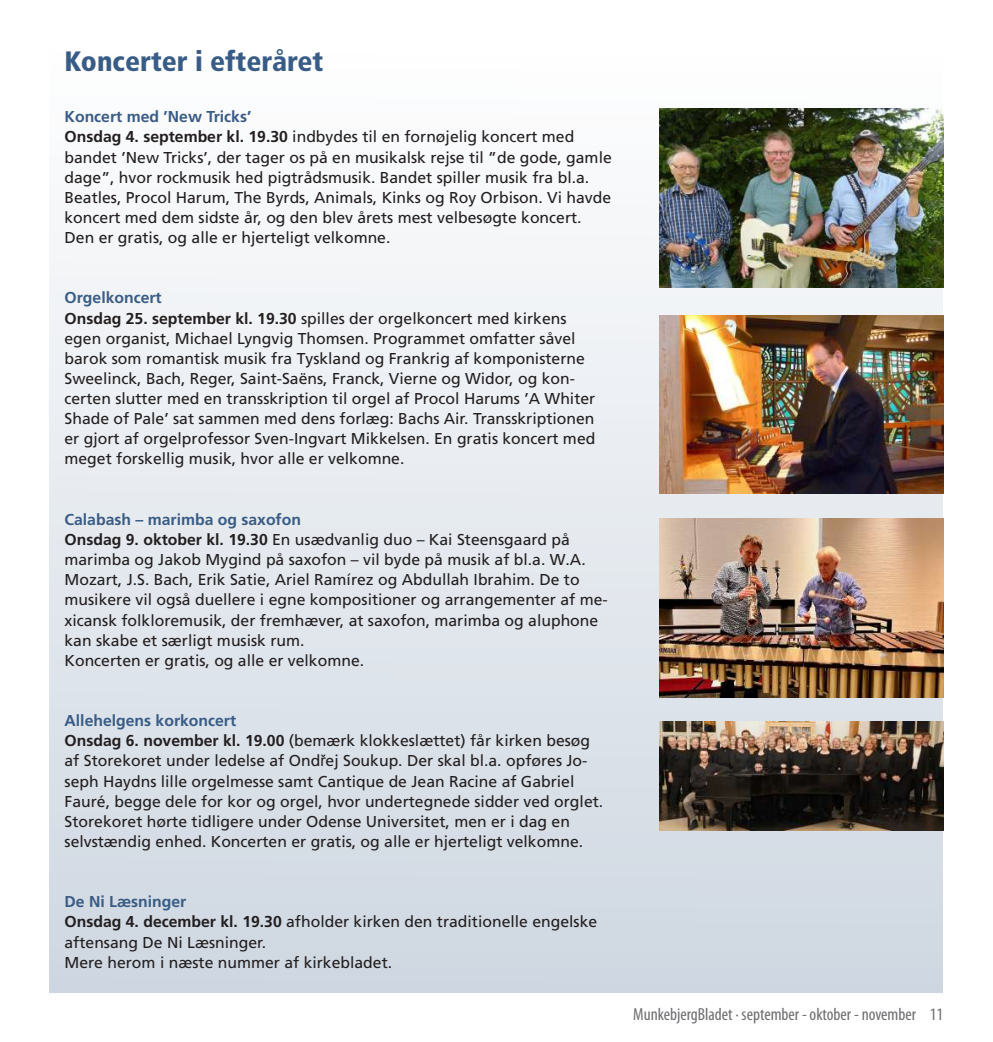
<style>
.page{position:relative;width:993px;height:1042px;background:#fff}
.page>*{position:absolute;margin:0;border:0;box-sizing:border-box;transform-origin:0 0}
.t1{font:900 condensed 28px "Frutiger LT Std";color:#395c86}
.t2{font:condensed 17.5px "Myriad Pro";color:#6c6d70}
.t3{font:15.75px/20.1px "Frutiger LT Std";color:#231f20}
.s1{font-weight:700;color:#395c86}
.s2{font-weight:700}
.s3{font-family:"Arial"}
</style>
<div class="page">
<div style="left:50px;top:50px;width:893px;height:942px;background:linear-gradient(to bottom,#fefefe,#ced7e1)"></div>
<img style="left:659px;top:315px;width:284px;height:179px">
<img style="left:659px;top:518px;width:284px;height:179px">
<img style="left:659px;top:722px;width:284px;height:108px">
<img style="left:659px;top:109px;width:284px;height:178px">
<h1 class="t1" style="left:64px;top:44px;width:260px">Koncerter i efteråret</h1>
<p class="t3" style="left:64px;top:107px;width:548px"><span class="s1">Koncert med ’New Tricks’<br></span><span class="s2">Onsdag 4. september kl. 19.30</span> indbydes til en fornøjelig koncert med bandet ’New Tricks’, der tager os på en musikalsk rejse til ”de gode, gamle dage”, hvor rockmusik hed pigtrådsmusik. Bandet spiller musik fra bl.a.<br>Beatles, Procol Harum, The Byrds, Animals, Kinks og Roy Orbison. Vi havde koncert med dem sidste år, og den blev årets mest velbesøgte koncert.<br>Den er gratis, og alle er hjerteligt velkomne.</p>
<p class="t3" style="left:64px;top:288px;width:532px"><span class="s1">Orgelkoncert<br></span><span class="s2">Onsdag 25. september kl. 19.30</span> spilles der orgelkoncert med kirkens egen organist, Michael Lyngvig Thomsen. Programmet omfatter såvel barok som romantisk musik fra Tyskland og Frankrig af komponisterne Sweelinck, Bach, Reger, Saint-Saëns, Franck, Vierne og Widor, og kon&shy;certen slutter med en transskription til orgel af Procol Harums ’A Whiter Shade of Pale’ sat sammen med dens forlæg: Bachs Air. Transskriptionen er gjort af orgelprofessor Sven-Ingvart Mikkelsen. En gratis koncert med meget forskellig musik, hvor alle er velkomne.</p>
<p class="t3" style="left:64px;top:509px;width:544px"><span class="s1">Calabash – marimba og saxofon<br></span><span class="s2">Onsdag 9. oktober kl. 19.30</span> En usædvanlig duo – Kai Steensgaard på marimba og Jakob Mygind på saxofon – vil byde på musik af bl.a. W.A.<br>Mozart, J.S. Bach, Erik Satie, Ariel Ramírez og Abdullah Ibrahim. De to musikere vil også duellere i egne kompositioner og arrangementer af me&shy;xicansk folkloremusik, der fremhæver, at saxofon, marimba og aluphone kan skabe et særligt musisk rum.<br>Koncerten er gratis, og alle er velkomne.</p>
<p class="t3" style="left:64px;top:711px;width:540px"><span class="s1">Allehelgens korkoncert<br></span><span class="s2">Onsdag 6. november kl. 19.00</span> (bemærk klokkeslættet) får kirken besøg af Storekoret under ledelse af Ond<span class="s3">ř</span>ej Soukup. Der skal bl.a. opføres Jo&shy;seph Haydns lille orgelmesse samt Cantique de Jean Racine af Gabriel Fauré, begge dele for kor og orgel, hvor undertegnede sidder ved orglet.<br>Storekoret hørte tidligere under Odense Universitet, men er i dag en selvstændig enhed. Koncerten er gratis, og alle er hjerteligt velkomne.</p>
<p class="t3" style="left:64px;top:892px;width:534px"><span class="s1">De Ni Læsninger<br></span><span class="s2">Onsdag 4. december kl. 19.30</span> afholder kirken den traditionelle engelske aftensang De Ni Læsninger.<br>Mere herom i næste nummer af kirkebladet.</p>
<p class="t2" style="left:633px;top:1005px;width:311px">MunkebjergBladet · september - oktober - november 11</p>
</div>
